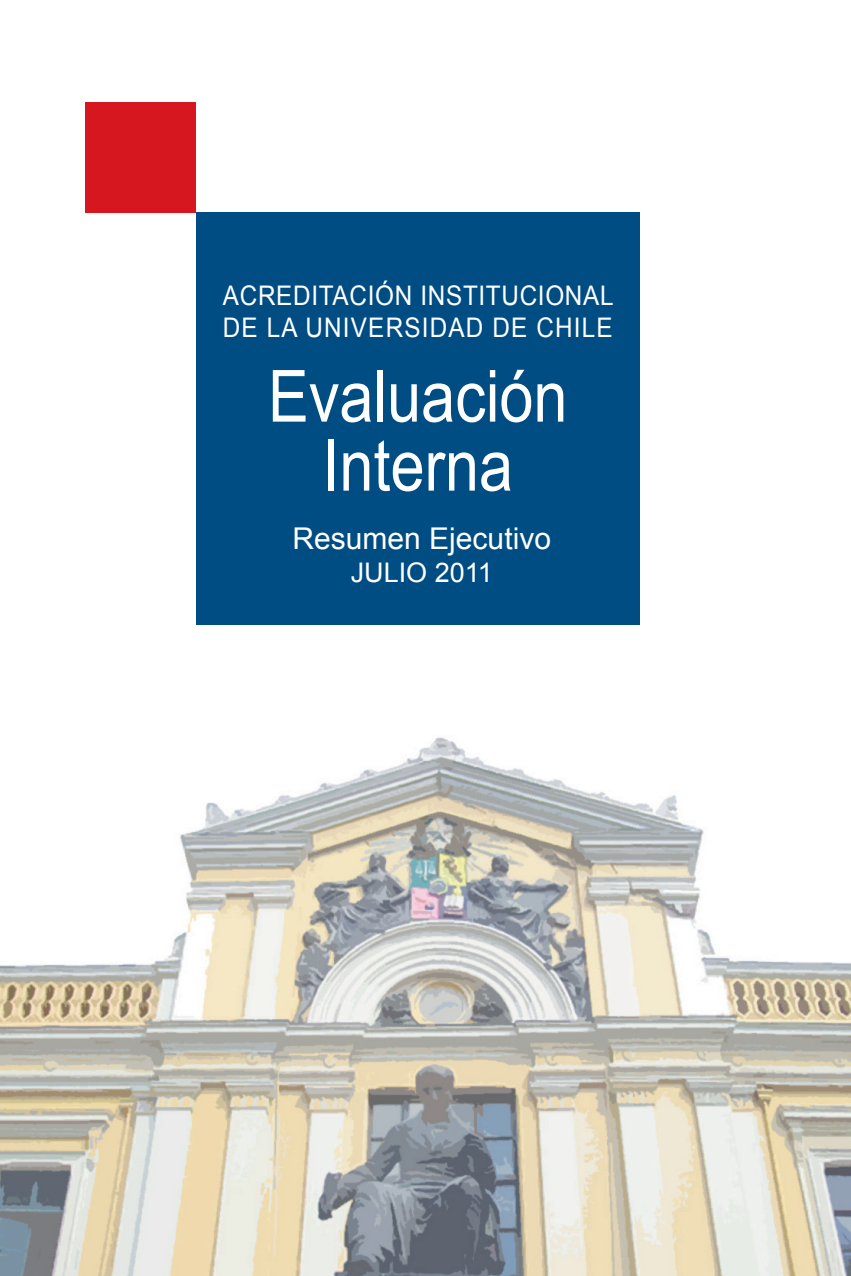
<style>
.page{position:relative;width:851px;height:1276px;background:#fff}
.page>*{position:absolute;margin:0;border:0;box-sizing:border-box;transform-origin:0 0}
.t1{font:72px/69px "Arial";color:#fff;text-align:center;scale:.85 1}
.t2{font:30px "Arial";color:#fff}
.t3{font:27px/32.4px "Arial";letter-spacing:.03em;color:#fff;scale:.9 1}
.t4{font:27px "Arial";color:#fff}
</style>
<div class="page">
<div style="left:85px;top:102px;width:111px;height:111px;background:#d7171f"></div>
<div style="left:196px;top:212px;width:443px;height:415px;background:#004d83"></div>
<img style="left:0;top:625px;width:850px;height:651px">
<p class="t3" style="left:223px;top:279px;width:435px">ACREDITACIÓN INSTITUCIONAL<br>DE LA UNIVERSIDAD DE CHILE</p>
<h1 class="t1" style="left:268px;top:362px;width:354px">Evaluación<br>Interna</h1>
<p class="t2" style="left:292px;top:519px;width:260px">Resumen Ejecutivo</p>
<p class="t4" style="left:350px;top:555px;width:144px">JULIO 2011</p>
</div>
